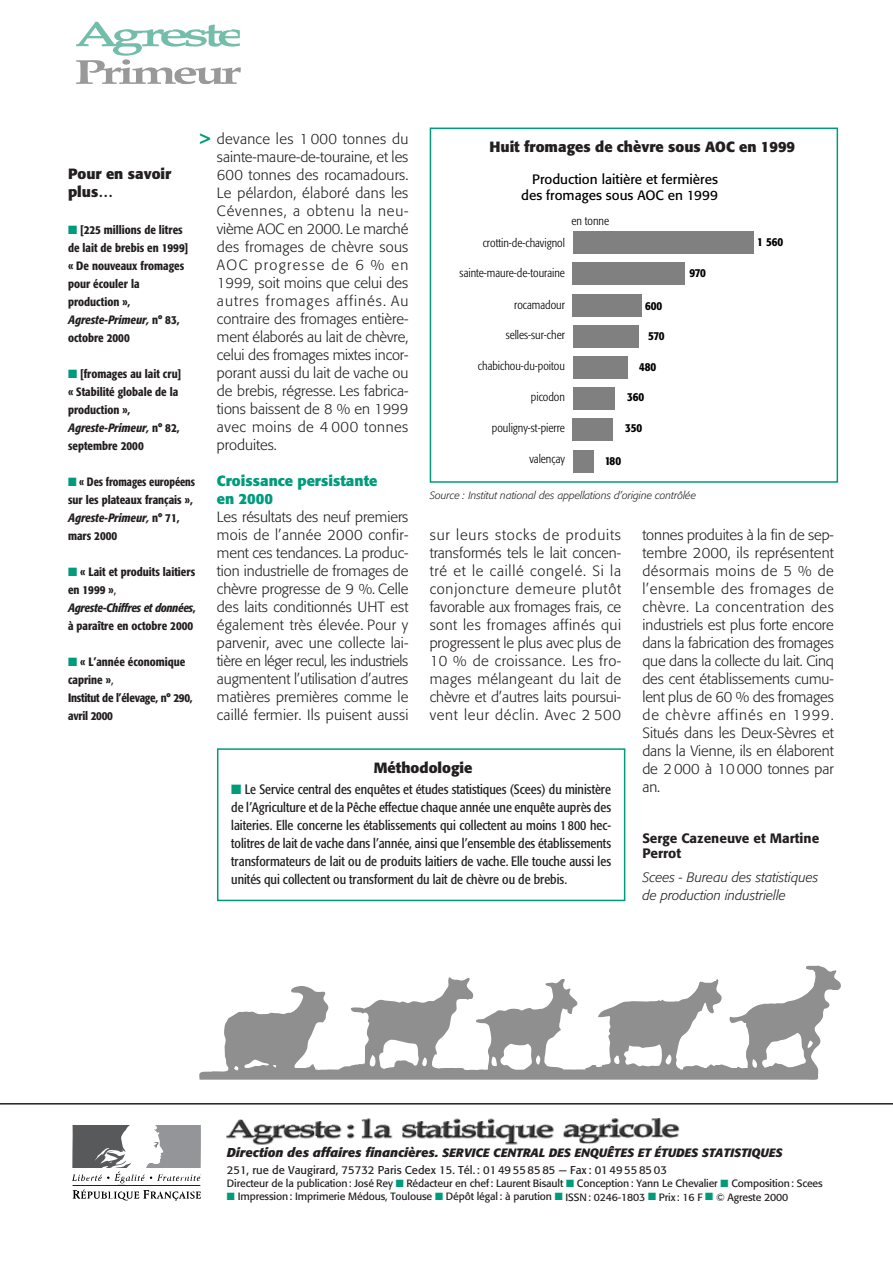
<style>
.page{position:relative;width:893px;height:1263px;background:#fff}
.page>*{position:absolute;margin:0;border:0;box-sizing:border-box;transform-origin:0 0}
.t1{font:700 15px "Formata";color:#009b7b}
.t2{font:300 14.7px/18px "Formata";color:#231f20;text-align:justify}
.t3{font:700 14.7px/18px "Formata";color:#231f20}
.t4{font:700 14.7px/18px "Formata";color:#009b7b}
.t5{font:condensed 13.5px/18px "Formata";color:#231f20;text-align:justify}
.t6{font:13.5px/16.5px "Formata";color:#000;text-align:right}
.t7{font:italic 300 13.5px/18px "Formata";color:#231f20}
.t8{font:500 13.5px/15px "Formata";color:#231f20}
.t9{font:500 condensed 12px/18px "Formata";color:#231f20}
.t10{font:300 condensed 12px "Formata";color:#000}
.t11{font:italic 700 12px "Formata";color:#231f20}
.t12{font:500 condensed 12px/18px "Formata";color:#231f20;scale:.94 1}
.t13{font:500 condensed 12px/18px "Formata";letter-spacing:-.02em;color:#231f20}
.t14{font:500 condensed 12px "Formata";letter-spacing:-.01em;color:#000}
.t15{font:11.25px "Formata";color:#231f20}
.t16{font:10.5px "Formata";letter-spacing:-.01em;color:#231f20}
.t17{font:italic 300 10.5px "Formata";color:#231f20}
.s1{color:#009b7b}
.s2{font-style:italic}
.s3{font-weight:400}
.s4{font-size:12.75px}
</style>
<div class="page">
<svg style="left:72px;top:1125px;width:129px;height:76px"></svg>
<img style="left:226px;top:1118px;width:454px;height:27px">
<hr style="left:0;top:1103px;width:892px;height:2px;background:#231f20">
<svg style="left:76px;top:22px;width:165px;height:62px"></svg>
<div style="left:217px;top:748px;width:408px;height:153px;border:2px solid #009b7b"></div>
<div style="left:573px;top:231px;width:180px;height:23px;background:#808080"></div>
<div style="left:573px;top:263px;width:112px;height:22px;background:#808080"></div>
<div style="left:573px;top:294px;width:69px;height:22px;background:#808080"></div>
<div style="left:573px;top:325px;width:65px;height:22px;background:#808080"></div>
<div style="left:573px;top:356px;width:54px;height:23px;background:#808080"></div>
<div style="left:573px;top:387px;width:41px;height:23px;background:#808080"></div>
<div style="left:573px;top:419px;width:40px;height:22px;background:#808080"></div>
<div style="left:573px;top:450px;width:20px;height:22px;background:#808080"></div>
<div style="left:429px;top:128px;width:409px;height:355px;border:2px solid #009b7b"></div>
<svg style="left:199px;top:965px;width:641px;height:115px"></svg>
<svg style="left:613px;top:1044px;width:59px;height:23px"></svg>
<svg style="left:490px;top:1044px;width:51px;height:26px"></svg>
<svg style="left:367px;top:1040px;width:61px;height:29px"></svg>
<svg style="left:751px;top:1033px;width:62px;height:35px"></svg>
<svg style="left:234px;top:1060px;width:42px;height:11px"></svg>
<p class="t2" style="left:217px;top:131px;width:193px">devance les 1 000 tonnes du sainte-maure-de-touraine, et les 600 tonnes des rocamadours.<br>Le pélardon, élaboré dans les Cévennes, a obtenu la neu&shy;vième AOC en 2000. Le marché des fromages de chèvre sous AOC progresse de 6 % en 1999, soit moins que celui des autres fromages affinés. Au contraire des fromages entière&shy;ment élaborés au lait de chèvre, celui des fromages mixtes incor&shy;porant aussi du lait de vache ou de brebis, régresse. Les fabrica&shy;tions baissent de 8 % en 1999 avec moins de 4 000 tonnes produites.</p>
<p class="t4" style="left:217px;top:473px;width:162px">Croissance persistante en 2000</p>
<p class="t2" style="left:217px;top:509px;width:193px">Les résultats des neuf premiers mois de l’année 2000 confir&shy;ment ces tendances. La produc&shy;tion industrielle de fromages de chèvre progresse de 9 %. Celle des laits conditionnés UHT est également très élevée. Pour y parvenir, avec une collecte lai&shy;tière en léger recul, les industriels augmentent l’utilisation d’autres matières premières comme le caillé fermier. Ils puisent aussi</p>
<p class="t1" style="left:200px;top:132px;width:12px">&gt;</p>
<p class="t3" style="left:489px;top:139px;width:307px">Huit fromages de chèvre sous AOC en 1999</p>
<p class="t3" style="left:68px;top:166px;width:105px">Pour en savoir plus…</p>
<p class="t9" style="left:68px;top:222px;width:122px"><span class="s1">■</span> [225 millions de litres de lait de brebis en 1999] « De nouveaux fromages pour écouler la production »,<br><span class="s2">Agreste-Primeur,</span> n° 83, octobre 2000</p>
<p class="t9" style="left:68px;top:366px;width:115px"><span class="s1">■</span> [fromages au lait cru] « Stabilité globale de la production »,<br><span class="s2">Agreste-Primeur,</span> n° 82, septembre 2000</p>
<p class="t12" style="left:68px;top:474px;width:137px"><span class="s1">■</span> « Des fromages européens sur les plateaux français »,<br><span class="s2">Agreste-Primeur,</span> n° 71, mars 2000</p>
<p class="t9" style="left:68px;top:564px;width:129px"><span class="s1">■</span> « Lait et produits laitiers en 1999 »<span class="s3">,<br></span><span class="s2">Agreste-Chiffres et données</span>, à paraître en octobre 2000</p>
<p class="t13" style="left:68px;top:654px;width:126px"><span class="s1">■</span> « L’année économique caprine »<span class="s3">,<br></span>Institut de l’élevage, n° 290, avril 2000</p>
<p class="t6" style="left:521px;top:172px;width:198px">Production laitière et fermières des fromages sous AOC en 1999</p>
<p class="t10" style="left:571px;top:216px;width:39px">en tonne</p>
<p class="t10" style="left:482px;top:237px;width:84px">crottin-de-chavignol</p>
<p class="t14" style="left:757px;top:237px;width:27px">1 560</p>
<p class="t10" style="left:459px;top:268px;width:107px">sainte-maure-de-touraine</p>
<p class="t14" style="left:689px;top:268px;width:18px">970</p>
<p class="t10" style="left:514px;top:299px;width:52px">rocamadour</p>
<p class="t14" style="left:645px;top:300px;width:19px">600</p>
<p class="t10" style="left:505px;top:329px;width:61px">selles-sur-cher</p>
<p class="t14" style="left:648px;top:331px;width:18px">570</p>
<p class="t10" style="left:478px;top:361px;width:88px">chabichou-du-poitou</p>
<p class="t14" style="left:639px;top:362px;width:19px">480</p>
<p class="t14" style="left:627px;top:392px;width:19px">360</p>
<p class="t14" style="left:625px;top:423px;width:19px">350</p>
<p class="t10" style="left:531px;top:392px;width:35px">picodon</p>
<p class="t10" style="left:492px;top:423px;width:74px">pouligny-st-pierre</p>
<p class="t10" style="left:529px;top:454px;width:37px">valençay</p>
<p class="t14" style="left:604px;top:456px;width:18px">180</p>
<p class="t17" style="left:429px;top:490px;width:268px">Source : Institut national des appellations d’origine contrôlée</p>
<p class="t2" style="left:429px;top:527px;width:193px">sur leurs stocks de produits transformés tels le lait concen&shy;tré et le caillé congelé. Si la conjoncture demeure plutôt favorable aux fromages frais, ce sont les fromages affinés qui progressent le plus avec plus de 10 % de croissance. Les fro&shy;mages mélangeant du lait de chèvre et d’autres laits poursui&shy;vent leur déclin. Avec 2 500</p>
<p class="t2" style="left:642px;top:527px;width:193px">tonnes produites à la fin de sep&shy;tembre 2000, ils représentent désormais moins de 5 % de l’ensemble des fromages de chèvre. La concentration des industriels est plus forte encore dans la fabrication des fromages que dans la collecte du lait. Cinq des cent établissements cumu&shy;lent plus de 60 % des fromages de chèvre affinés en 1999.<br>Situés dans les Deux-Sèvres et dans la Vienne, ils en élaborent de 2000 à 10000 tonnes par an.</p>
<p class="t3" style="left:374px;top:760px;width:100px">Méthodologie</p>
<p class="t5" style="left:231px;top:781px;width:381px"><span class="s1">■</span> Le Service central des enquêtes et études statistiques (Scees) du ministère de l’Agriculture et de la Pêche effectue chaque année une enquête auprès des laiteries. Elle concerne les établissements qui collectent au moins 1 800 hec&shy;tolitres de lait de vache dans l’année, ainsi que l’ensemble des établissements transformateurs de lait ou de produits laitiers de vache. Elle touche aussi les unités qui collectent ou transforment du lait de chèvre ou de brebis.</p>
<p class="t8" style="left:642px;top:832px;width:178px">Serge Cazeneuve et Martine<br>Perrot</p>
<p class="t7" style="left:642px;top:869px;width:177px">Scees - Bureau des statistiques de production industrielle</p>
<p class="t11" style="left:227px;top:1147px;width:557px"><span class="s4">Direction des affaires financières.</span> SERVICE CENTRAL DES ENQUÊTES ET ÉTUDES STATISTIQUES</p>
<p class="t15" style="left:227px;top:1165px;width:441px">251, rue de Vaugirard, 75732 Paris Cedex 15. Tél.: 0149558585 — Fax: 0149558503</p>
<p class="t16" style="left:227px;top:1179px;width:597px">Directeur de la publication: José Rey <span class="s1">■</span> Rédacteur en chef: Laurent Bisault <span class="s1">■</span> Conception: Yann Le Chevalier <span class="s1">■</span> Composition: Scees</p>
<p class="t16" style="left:227px;top:1192px;width:563px"><span class="s1">■</span> Impression: Imprimerie Médous, Toulouse <span class="s1">■</span> Dépôt légal: à parution <span class="s1">■</span> ISSN: 0246-1803 <span class="s1">■</span> Prix: 16 F <span class="s1">■</span> © Agreste 2000</p>
</div>
